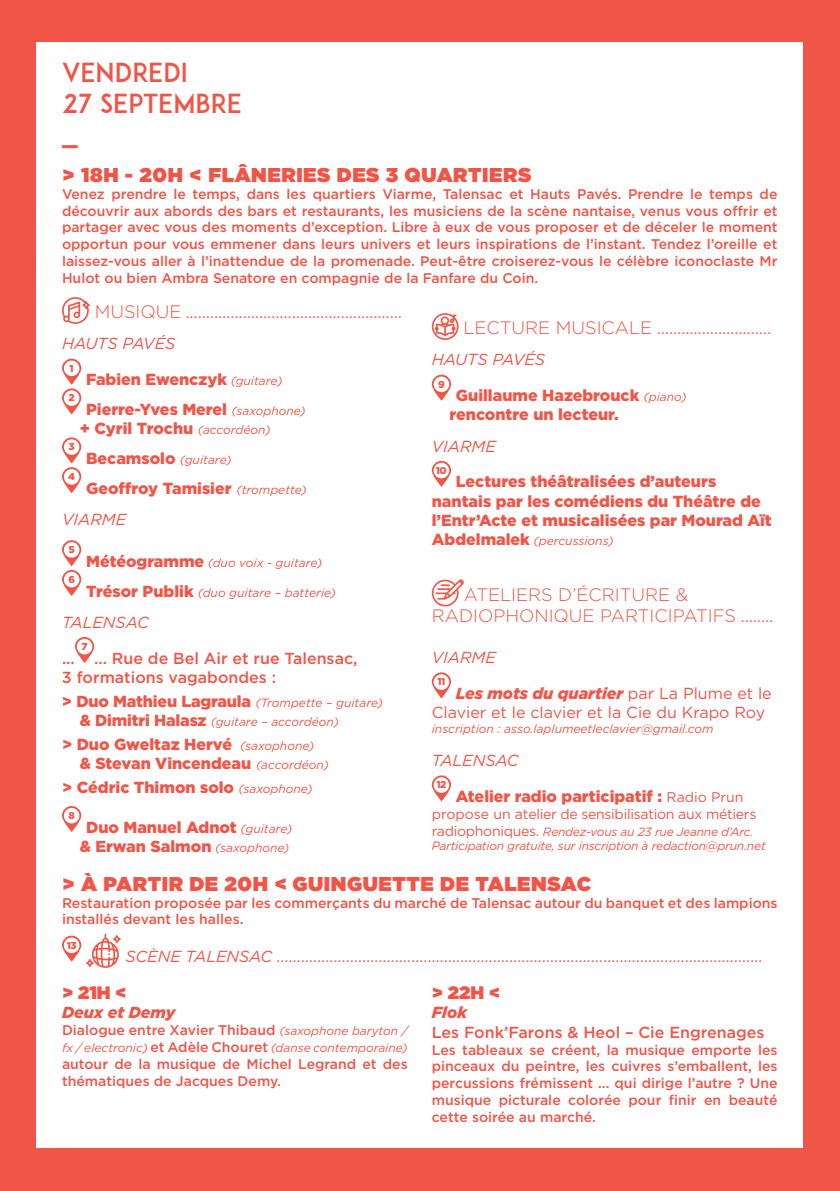
<style>
.page{position:relative;width:840px;height:1191px;background:#fff}
.page>*{position:absolute;margin:0;border:0;box-sizing:border-box;transform-origin:0 0}
.t1{font:26px/31.2px "ADAM.CGPRO";color:#f05548}
.t2{font:700 26px "Gotham";color:#f05548}
.t3{font:900 20px "Gotham";letter-spacing:.03em;color:#f05548}
.t4{font:300 18px/21.6px "Gotham";color:#f05548}
.t5{font:900 18px "Gotham";color:#f05548}
.t6{font:900 16px/19.2px "Gotham";color:#f05548}
.t7{font:italic 16px/31.2px "Gotham";color:#f05548}
.t8{font:500 16px/19.2px "Gotham";color:#f05548}
.t9{font:16px/19.2px "Gotham";color:#f05548}
.t10{font:italic 900 16px "Gotham";color:#f05548}
.t11{font:500 14px/16.8px "Gotham";color:#f05548;text-align:justify}
.t12{font:14px "Gotham";letter-spacing:-.02em;color:#f05548}
.t13{font:italic 12px "Gotham";color:#f05548}
.t14{font:italic 12px/14.4px "Gotham";letter-spacing:-.02em;color:#f05548}
.t15{font:900 10px "Gotham";letter-spacing:-.05em;color:#f05548}
.s1{font-weight:300;font-style:normal;font-size:18px}
.s2{font-weight:400;font-style:italic;font-size:12px}
.s3{font-weight:400;font-style:italic}
.s4{font-weight:900;font-style:normal;font-size:16px}
.s5{font-weight:400;font-style:italic;font-size:16px}
.s6{font-weight:900;font-style:italic}
.s7{font-weight:400;font-size:14px}
.s8{font-style:normal;font-size:14px}
.s9{font-weight:500;font-style:normal;font-size:14px}
</style>
<div class="page">
<div style="left:0;top:0;width:839px;height:1191px;background:#f05548"></div>
<div style="left:36px;top:43px;width:765px;height:1105px;background:#fff"></div>
<svg style="left:62px;top:297px;width:28px;height:27px"></svg>
<svg style="left:62px;top:359px;width:19px;height:26px"></svg>
<div style="left:64px;top:360px;width:15px;height:16px;background:#fff;border-radius:50%"></div>
<svg style="left:62px;top:388px;width:19px;height:26px"></svg>
<div style="left:64px;top:390px;width:15px;height:16px;background:#fff;border-radius:50%"></div>
<svg style="left:62px;top:437px;width:19px;height:26px"></svg>
<div style="left:64px;top:439px;width:15px;height:16px;background:#fff;border-radius:50%"></div>
<svg style="left:62px;top:467px;width:19px;height:26px"></svg>
<div style="left:64px;top:469px;width:15px;height:15px;background:#fff;border-radius:50%"></div>
<svg style="left:62px;top:540px;width:19px;height:26px"></svg>
<div style="left:64px;top:542px;width:15px;height:15px;background:#fff;border-radius:50%"></div>
<svg style="left:62px;top:570px;width:19px;height:26px"></svg>
<div style="left:64px;top:572px;width:15px;height:15px;background:#fff;border-radius:50%"></div>
<svg style="left:75px;top:637px;width:19px;height:26px"></svg>
<div style="left:77px;top:639px;width:15px;height:15px;background:#fff;border-radius:50%"></div>
<svg style="left:62px;top:806px;width:19px;height:26px"></svg>
<div style="left:64px;top:808px;width:15px;height:15px;background:#fff;border-radius:50%"></div>
<svg style="left:431px;top:313px;width:27px;height:27px"></svg>
<svg style="left:431px;top:375px;width:20px;height:26px"></svg>
<div style="left:433px;top:376px;width:16px;height:16px;background:#fff;border-radius:50%"></div>
<svg style="left:431px;top:461px;width:20px;height:26px"></svg>
<div style="left:433px;top:463px;width:16px;height:15px;background:#fff;border-radius:50%"></div>
<svg style="left:431px;top:579px;width:33px;height:27px"></svg>
<svg style="left:431px;top:672px;width:20px;height:26px"></svg>
<div style="left:433px;top:674px;width:16px;height:16px;background:#fff;border-radius:50%"></div>
<svg style="left:431px;top:775px;width:20px;height:26px"></svg>
<div style="left:433px;top:777px;width:16px;height:16px;background:#fff;border-radius:50%"></div>
<svg style="left:62px;top:935px;width:19px;height:26px"></svg>
<div style="left:64px;top:937px;width:15px;height:16px;background:#fff;border-radius:50%"></div>
<svg style="left:86px;top:933px;width:35px;height:35px"></svg>
<h1 class="t1" style="left:62px;top:56px;width:181px">VENDREDI<br>27 SEPTEMBRE</h1>
<h1 class="t2" style="left:62px;top:118px;width:17px">_</h1>
<h2 class="t3" style="left:62px;top:161px;width:470px">&gt; 18H - 20H &lt; FLÂNERIES DES 3 QUARTIERS</h2>
<p class="t11" style="left:62px;top:185px;width:716px">Venez prendre le temps, dans les quartiers Viarme, Talensac et Hauts Pavés. Prendre le temps de découvrir aux abords des bars et restaurants, les musiciens de la scène nantaise, venus vous offrir et partager avec vous des moments d’exception. Libre à eux de vous proposer et de déceler le moment opportun pour vous emmener dans leurs univers et leurs inspirations de l’instant. Tendez l’oreille et laissez-vous aller à l’inattendue de la promenade. Peut-être croiserez-vous le célèbre iconoclaste Mr Hulot ou bien Ambra Senatore en compagnie de la Fanfare du Coin.</p>
<p class="t7" style="left:62px;top:297px;width:342px;text-indent:33px"><span class="s1">MUSIQUE</span> .....................................................<br>HAUTS PAVÉS</p>
<p class="t15" style="left:69px;top:361px;width:6px">1</p>
<p class="t6" style="left:86px;top:370px;width:198px">Fabien Ewenczyk <span class="s2">(guitare)</span></p>
<p class="t15" style="left:68px;top:391px;width:8px">2</p>
<p class="t6" style="left:80px;top:399px;width:227px;text-indent:6px">Pierre-Yves Merel <span class="s2">(saxophone) </span>+ Cyril Trochu <span class="s2">(accordéon)</span></p>
<p class="t15" style="left:68px;top:440px;width:8px">3</p>
<p class="t6" style="left:86px;top:448px;width:147px">Becamsolo <span class="s2">(guitare)</span></p>
<p class="t15" style="left:68px;top:470px;width:8px">4</p>
<p class="t6" style="left:62px;top:472px;width:246px;line-height:31.2px;text-indent:24px">Geoffroy Tamisier <span class="s2">(trompette)<br></span><span class="s3">VIARME</span></p>
<p class="t15" style="left:68px;top:543px;width:8px">5</p>
<p class="t13" style="left:86px;top:555px;width:238px"><span class="s4">Météogramme</span> (duo voix - guitare)</p>
<p class="t15" style="left:68px;top:572px;width:8px">6</p>
<p class="t13" style="left:86px;top:584px;width:251px"><span class="s4">Trésor Publik</span> (duo guitare – batterie)</p>
<p class="t7" style="left:62px;top:606px;width:88px">TALENSAC</p>
<p class="t8" style="left:62px;top:648px;width:14px">...</p>
<p class="t15" style="left:81px;top:639px;width:8px">7</p>
<p class="t8" style="left:62px;top:648px;width:297px;text-indent:32px">... Rue de Bel Air et rue Talensac,<br>3 formations vagabondes :</p>
<p class="t6" style="left:62px;top:691px;width:322px">&gt; Duo Mathieu Lagraula <span class="s2">(Trompette – guitare)</span></p>
<p class="t13" style="left:80px;top:714px;width:261px"><span class="s4">&amp; Dimitri Halasz</span> (guitare – accordéon)</p>
<p class="t6" style="left:80px;top:734px;width:251px;text-indent:-18px">&gt; Duo Gweltaz Hervé <span class="s2">(saxophone) </span>&amp; Stevan Vincendeau <span class="s2">(accordéon)</span></p>
<p class="t6" style="left:62px;top:777px;width:252px">&gt; Cédric Thimon solo <span class="s2">(saxophone)</span></p>
<p class="t15" style="left:68px;top:808px;width:8px">8</p>
<p class="t6" style="left:80px;top:817px;width:214px;text-align:center">Duo Manuel Adnot <span class="s2">(guitare) </span>&amp; Erwan Salmon <span class="s2">(saxophone)</span></p>
<p class="t7" style="left:431px;top:313px;width:341px;text-indent:32px"><span class="s1">LECTURE MUSICALE</span> ............................<br>HAUTS PAVÉS</p>
<p class="t15" style="left:438px;top:377px;width:8px">9</p>
<p class="t6" style="left:449px;top:386px;width:238px;text-indent:6px">Guillaume Hazebrouck <span class="s2">(piano) </span>rencontre un lecteur.</p>
<p class="t7" style="left:431px;top:430px;width:66px">VIARME</p>
<p class="t15" style="left:435px;top:463px;width:13px">10</p>
<p class="t6" style="left:431px;top:472px;width:341px;text-indent:24px">Lectures théâtralisées d’auteurs nantais par les comédiens du Théâtre de l’Entr’Acte et musicalisées par Mourad Aït</p>
<p class="t13" style="left:431px;top:533px;width:183px"><span class="s4">Abdelmalek</span> (percussions)</p>
<p class="t4" style="left:431px;top:583px;width:344px;text-indent:32px">ATELIERS D’ÉCRITURE &amp;<br>RADIOPHONIQUE PARTICIPATIFS <span class="s5">........</span></p>
<p class="t7" style="left:431px;top:641px;width:66px">VIARME</p>
<p class="t15" style="left:437px;top:675px;width:9px">11</p>
<p class="t9" style="left:431px;top:683px;width:341px;text-indent:24px"><span class="s6">Les mots du quartier</span> par La Plume et le<br>Clavier et le clavier et la Cie du Krapo Roy</p>
<p class="t13" style="left:431px;top:720px;width:283px">inscription : asso.laplumeetleclavier@gmail.com</p>
<p class="t7" style="left:431px;top:744px;width:88px">TALENSAC</p>
<p class="t15" style="left:436px;top:778px;width:11px">12</p>
<p class="t6" style="left:455px;top:786px;width:289px">Atelier radio participatif : <span class="s7">Radio Prun</span></p>
<p class="t12" style="left:431px;top:805px;width:326px">propose un atelier de sensibilisation aux métiers</p>
<p class="t14" style="left:431px;top:824px;width:335px"><span class="s8">radiophoniques.</span> Rendez-vous au 23 rue Jeanne d’Arc.<br>Participation gratuite, sur inscription à redaction@prun.net</p>
<h2 class="t3" style="left:62px;top:869px;width:530px">&gt; À PARTIR DE 20H &lt; GUINGUETTE DE TALENSAC</h2>
<p class="t11" style="left:62px;top:894px;width:716px">Restauration proposée par les commerçants du marché de Talensac autour du banquet et des lampions installés devant les halles.</p>
<p class="t15" style="left:67px;top:938px;width:11px">13</p>
<p class="t7" style="left:125px;top:940px;width:639px">SCÈNE TALENSAC .......................................................................................................................</p>
<p class="t5" style="left:62px;top:980px;width:66px">&gt; 21H &lt;</p>
<p class="t10" style="left:62px;top:1001px;width:115px">Deux et Demy</p>
<p class="t11" style="left:62px;top:1021px;width:347px">Dialogue entre Xavier Thibaud <span class="s2">(saxophone baryton /</span></p>
<p class="t13" style="left:62px;top:1040px;width:347px">fx / electronic) <span class="s9">et Adèle Chouret</span> (danse contemporaine)</p>
<p class="t11" style="left:62px;top:1055px;width:347px">autour de la musique de Michel Legrand et des thématiques de Jacques Demy.</p>
<p class="t5" style="left:431px;top:980px;width:70px">&gt; 22H &lt;</p>
<p class="t10" style="left:431px;top:1001px;width:37px">Flok</p>
<p class="t8" style="left:431px;top:1022px;width:334px">Les Fonk’Farons &amp; Heol – Cie Engrenages</p>
<p class="t11" style="left:431px;top:1041px;width:347px">Les tableaux se créent, la musique emporte les pinceaux du peintre, les cuivres s’emballent, les percussions frémissent ... qui dirige l’autre ? Une musique picturale colorée pour finir en beauté cette soirée au marché.</p>
</div>
